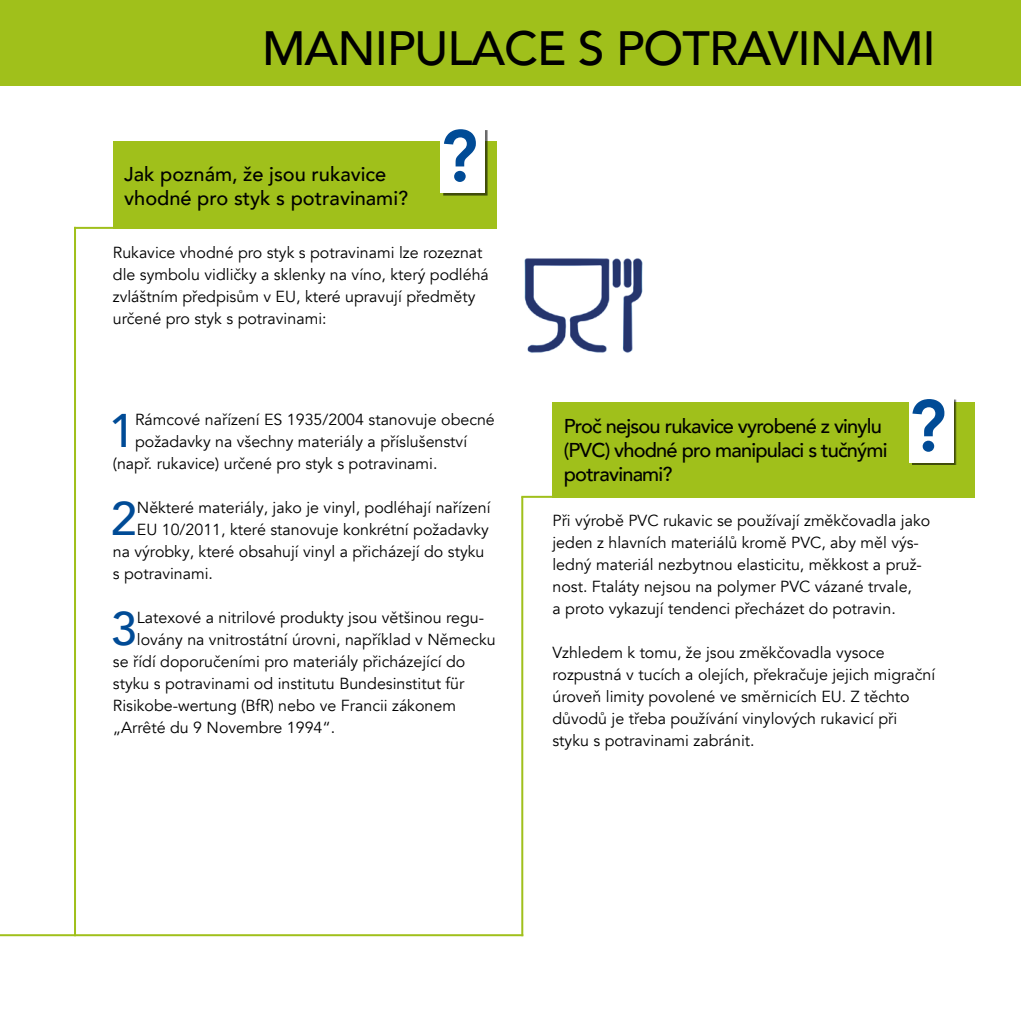
<style>
.page{position:relative;width:1021px;height:1021px;background:#fff}
.page>*{position:absolute;margin:0;border:0;box-sizing:border-box;transform-origin:0 0}
.t1{font:800 72px "Avenir LT Com";color:#004b96}
.t2{font:500 48px "Avenir LT Com";letter-spacing:-.02em;color:#000}
.t3{font:500 47px "Avenir LT Com";color:#004b96}
.t4{font:500 20px/24px "Avenir LT Com";letter-spacing:-.04em;color:#000}
.t5{font:500 20px/24px "Avenir LT Com";color:#000}
.t6{font:16px/22px "Avenir LT Com";color:#000}
</style>
<div class="page">
<img style="left:524px;top:258px;width:119px;height:95px">
<div style="left:0;top:0;width:1020px;height:85px;background:#a0c01b"></div>
<div style="left:113px;top:141px;width:383px;height:88px;background:#a0c01b"></div>
<div style="left:552px;top:402px;width:422px;height:96px;background:#a0c01b"></div>
<div style="left:443px;top:130px;width:44px;height:65px;background:#000;opacity:.6"></div>
<div style="left:440px;top:127px;width:44px;height:65px;background:#fff"></div>
<div style="left:911px;top:399px;width:45px;height:66px;background:#000;opacity:.6"></div>
<div style="left:909px;top:397px;width:44px;height:65px;background:#fff"></div>
<hr style="left:521px;top:496px;width:383px;height:2px;background:#a0c01b">
<hr style="left:521px;top:497px;width:2px;height:439px;background:#a0c01b">
<hr style="left:0;top:934px;width:523px;height:2px;background:#a0c01b">
<hr style="left:74px;top:227px;width:2px;height:709px;background:#a0c01b">
<hr style="left:74px;top:227px;width:411px;height:2px;background:#a0c01b">
<h2 class="t2" style="left:262px;top:20px;width:675px">MANIPULACE S POTRAVINAMI</h2>
<h1 class="t1" style="left:440px;top:114px;width:39px">?</h1>
<p class="t5" style="left:124px;top:162px;width:285px">Jak poznám, že jsou rukavice vhodné pro styk s potravinami?</p>
<p class="t6" style="left:113px;top:242px;width:377px">Rukavice vhodné pro styk s potravinami lze rozeznat dle symbolu vidličky a sklenky na víno, který podléhá zvláštním předpisům v EU, které upravují předměty určené pro styk s potravinami:</p>
<h3 class="t3" style="left:109px;top:403px;width:28px">1</h3>
<p class="t6" style="left:135px;top:408px;width:361px">Rámcové nařízení ES 1935/2004 stanovuje obecné</p>
<p class="t6" style="left:135px;top:430px;width:333px">požadavky na všechny materiály a příslušenství</p>
<p class="t6" style="left:113px;top:452px;width:326px">(např. rukavice) určené pro styk s potravinami.</p>
<h3 class="t3" style="left:111px;top:491px;width:28px">2</h3>
<p class="t6" style="left:137px;top:496px;width:355px">Některé materiály, jako je vinyl, podléhají nařízení</p>
<p class="t6" style="left:137px;top:518px;width:353px">EU 10/2011, které stanovuje konkrétní požadavky</p>
<p class="t6" style="left:113px;top:540px;width:373px">na výrobky, které obsahují vinyl a přicházejí do styku</p>
<p class="t6" style="left:113px;top:562px;width:102px">s potravinami.</p>
<h3 class="t3" style="left:111px;top:601px;width:28px">3</h3>
<p class="t6" style="left:137px;top:606px;width:348px">Latexové a nitrilové produkty jsou většinou regu-</p>
<p class="t6" style="left:137px;top:628px;width:360px">lovány na vnitrostátní úrovni, například v Německu</p>
<p class="t6" style="left:113px;top:650px;width:354px">se řídí doporučeními pro materiály přicházející do</p>
<p class="t6" style="left:113px;top:672px;width:353px">styku s potravinami od institutu Bundesinstitut für</p>
<p class="t6" style="left:113px;top:694px;width:344px">Risikobe-wertung (BfR) nebo ve Francii zákonem</p>
<p class="t6" style="left:113px;top:716px;width:224px">„Arrêté du 9 Novembre 1994“.</p>
<h1 class="t1" style="left:909px;top:383px;width:39px">?</h1>
<p class="t4" style="left:564px;top:415px;width:325px">Proč nejsou rukavice vyrobené z vinylu (PVC) vhodné pro manipulaci s tučnými potravinami?</p>
<p class="t6" style="left:552px;top:510px;width:379px">Při výrobě PVC rukavic se používají změkčovadla jako jeden z hlavních materiálů kromě PVC, aby měl výs&shy;ledný materiál nezbytnou elasticitu, měkkost a pruž&shy;nost. Ftaláty nejsou na polymer PVC vázané trvale,<br>a proto vykazují tendenci přecházet do potravin.</p>
<p class="t6" style="left:552px;top:642px;width:384px">Vzhledem k tomu, že jsou změkčovadla vysoce rozpustná v tucích a olejích, překračuje jejich migrační úroveň limity povolené ve směrnicích EU. Z těchto důvodů je třeba používání vinylových rukavicí při styku s potravinami zabránit.</p>
</div>
